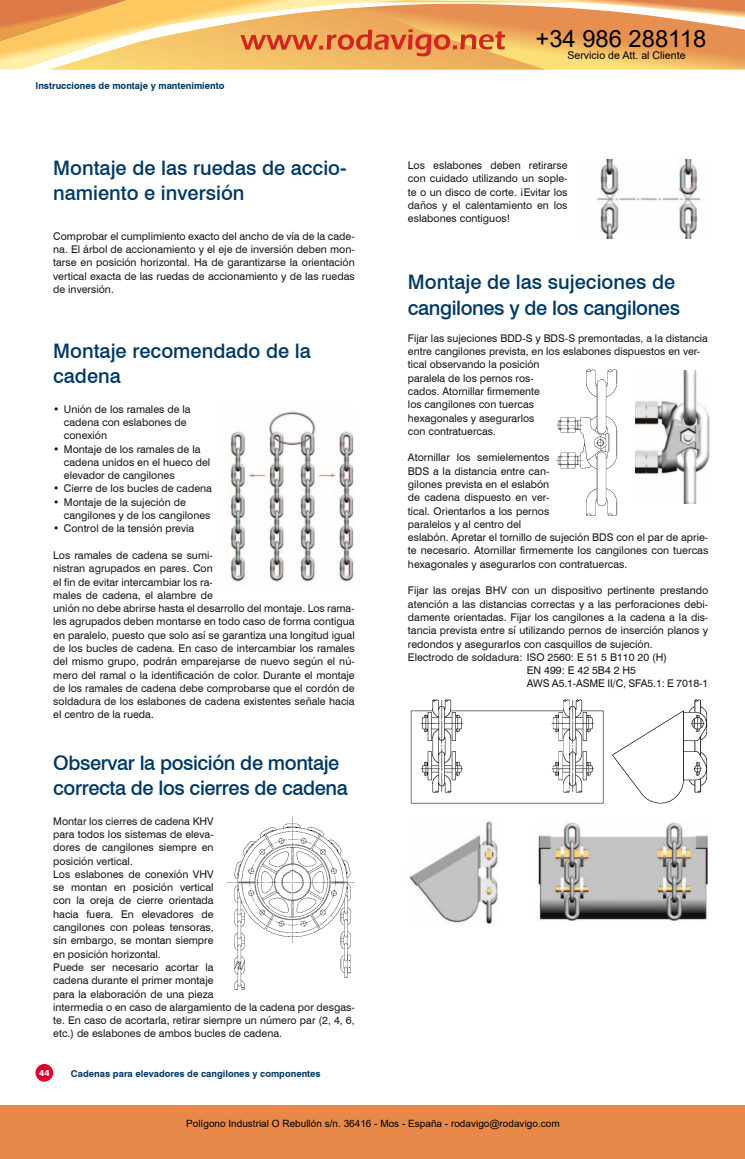
<style>
.page{position:relative;width:745px;height:1159px;background:#fff}
.page>*{position:absolute;margin:0;border:0;box-sizing:border-box;transform-origin:0 0}
.t1{font:23.75px "Arial";color:#000}
.t2{font:500 20px/25px "Swiss 721 BT";letter-spacing:-.02em;color:#003964}
.t3{font:500 20px/25px "Swiss 721 BT";color:#003964}
.t4{font:10.62px/13.2px "Swiss 721 BT";color:#1a171c}
.t5{font:10.62px "Arial";color:#000}
.t6{font:10px "Arial";color:#000}
.t7{font:700 9.38px "Swiss 721 BT";color:#003964}
.t8{font:800 8.75px "Swiss 721 BT";color:#fff}
</style>
<div class="page">
<div style="left:35px;top:1064px;width:18px;height:17px;background:#e20030;border-radius:50%"></div>
<img style="left:227px;top:411px;width:127px;height:171px">
<img style="left:227px;top:817px;width:127px;height:173px">
<img style="left:596px;top:160px;width:106px;height:78px">
<img style="left:556px;top:369px;width:62px;height:147px">
<img style="left:635px;top:370px;width:74px;height:133px">
<img style="left:410px;top:699px;width:298px;height:105px">
<img style="left:408px;top:821px;width:90px;height:104px">
<img style="left:537px;top:822px;width:170px;height:99px">
<div style="left:0;top:1105px;width:744px;height:54px;background:#e88949"></div>
<svg style="left:0;top:0;width:744px;height:70px"></svg>
<h1 class="t1" style="left:535px;top:22px;width:172px">+34 986 288118</h1>
<p class="t7" style="left:35px;top:80px;width:190px">Instrucciones de montaje y mantenimiento</p>
<h2 class="t3" style="left:53px;top:156px;width:294px">Montaje de las ruedas de accio&shy;namiento e inversión</h2>
<p class="t4" style="left:53px;top:229px;width:303px;text-align:justify">Comprobar el cumplimiento exacto del ancho de vía de la cade&shy;na. El árbol de accionamiento y el eje de inversión deben mon&shy;tarse en posición horizontal. Ha de garantizarse la orientación vertical exacta de las ruedas de accionamiento y de las ruedas de inversión.</p>
<h2 class="t3" style="left:53px;top:338px;width:259px">Montaje recomendado de la cadena</h2>
<p class="t4" style="left:64px;top:402px;width:128px;text-indent:-11px">• Unión de los ramales de la cadena con eslabones de conexión</p>
<p class="t4" style="left:64px;top:442px;width:148px;text-indent:-11px">• Montaje de los ramales de la cadena unidos en el hueco del elevador de cangilones</p>
<p class="t4" style="left:53px;top:482px;width:160px">• Cierre de los bucles de cadena</p>
<p class="t4" style="left:64px;top:495px;width:148px;text-indent:-11px">• Montaje de la sujeción de cangilones y de los cangilones</p>
<p class="t4" style="left:53px;top:522px;width:143px">• Control de la tensión previa</p>
<p class="t4" style="left:53px;top:548px;width:303px">Los ramales de cadena se sumi-<br>nistran agrupados en pares. Con<br>el fin de evitar intercambiar los ra-<br>males de cadena, el alambre de<br>unión no debe abrirse hasta el desarrollo del montaje. Los rama&shy;les agrupados deben montarse en todo caso de forma contigua en paralelo, puesto que solo así se garantiza una longitud igual de los bucles de cadena. En caso de intercambiar los ramales del mismo grupo, podrán emparejarse de nuevo según el nú&shy;mero del ramal o la identificación de color. Durante el montaje de los ramales de cadena debe comprobarse que el cordón de soldadura de los eslabones de cadena existentes señale hacia el centro de la rueda.</p>
<h2 class="t2" style="left:53px;top:750px;width:296px">Observar la posición de montaje correcta de los cierres de cadena</h2>
<p class="t4" style="left:53px;top:814px;width:303px">Montar los cierres de cadena KHV<br>para todos los sistemas de eleva-<br>dores de cangilones siempre en<br>posición vertical.<br>Los eslabones de conexión VHV<br>se montan en posición vertical<br>con la oreja de cierre orientada<br>hacia fuera. En elevadores de<br>cangilones con poleas tensoras,<br>sin embargo, se montan siempre<br>en posición horizontal.<br>Puede ser necesario acortar la<br>cadena durante el primer montaje<br>para la elaboración de una pieza<br>intermedia o en caso de alargamiento de la cadena por desgas&shy;te. En caso de acortarla, retirar siempre un número par (2, 4, 6, etc.) de eslabones de ambos bucles de cadena.</p>
<p class="t8" style="left:39px;top:1067px;width:12px">44</p>
<p class="t7" style="left:71px;top:1067px;width:251px">Cadenas para elevadores de cangilones y componentes</p>
<p class="t5" style="left:567px;top:48px;width:120px">Servicio de Att. al Cliente</p>
<p class="t4" style="left:407px;top:159px;width:161px;text-align:justify">Los eslabones deben retirarse con cuidado utilizando un sople&shy;te o un disco de corte. ¡Evitar los daños y el calentamiento en los eslabones contiguos!</p>
<h2 class="t2" style="left:407px;top:268px;width:273px;line-height:26.6px">Montaje de las sujeciones de cangilones y de los cangilones</h2>
<p class="t4" style="left:407px;top:331px;width:301px">Fijar las sujeciones BDD-S y BDS-S premontadas, a la distancia entre cangilones prevista, en los eslabones dispuestos en ver&shy;tical observando la posición<br>paralela de los pernos ros-<br>cados. Atornillar firmemente<br>los cangilones con tuercas<br>hexagonales y asegurarlos<br>con contratuercas.</p>
<p class="t4" style="left:407px;top:451px;width:302px">Atornillar los semielementos<br>BDS a la distancia entre can-<br>gilones prevista en el eslabón<br>de cadena dispuesto en ver-<br>tical. Orientarlos a los pernos<br>paralelos y al centro del<br>eslabón. Apretar el tornillo de sujeción BDS con el par de aprie&shy;te necesario. Atornillar firmemente los cangilones con tuercas hexagonales y asegurarlos con contratuercas.</p>
<p class="t4" style="left:407px;top:584px;width:301px">Fijar las orejas BHV con un dispositivo pertinente prestando</p>
<p class="t4" style="left:407px;top:597px;width:301px">atención a las distancias correctas y a las perforaciones debi-</p>
<p class="t4" style="left:407px;top:610px;width:301px">damente orientadas. Fijar los cangilones a la cadena a la dis-</p>
<p class="t4" style="left:407px;top:624px;width:301px">tancia prevista entre sí utilizando pernos de inserción planos y</p>
<p class="t4" style="left:407px;top:637px;width:246px">redondos y asegurarlos con casquillos de sujeción.</p>
<p class="t4" style="left:407px;top:650px;width:260px">Electrodo de soldadura: ISO 2560: E 51 5 B110 20 (H)</p>
<p class="t4" style="left:526px;top:663px;width:111px">EN 499: E 42 5B4 2 H5</p>
<p class="t4" style="left:526px;top:677px;width:183px">AWS A5.1-ASME II/C, SFA5.1: E 7018-1</p>
<p class="t6" style="left:186px;top:1117px;width:375px">Polígono Industrial O Rebullón s/n. 36416 - Mos - España - rodavigo@rodavigo.com</p>
</div>
